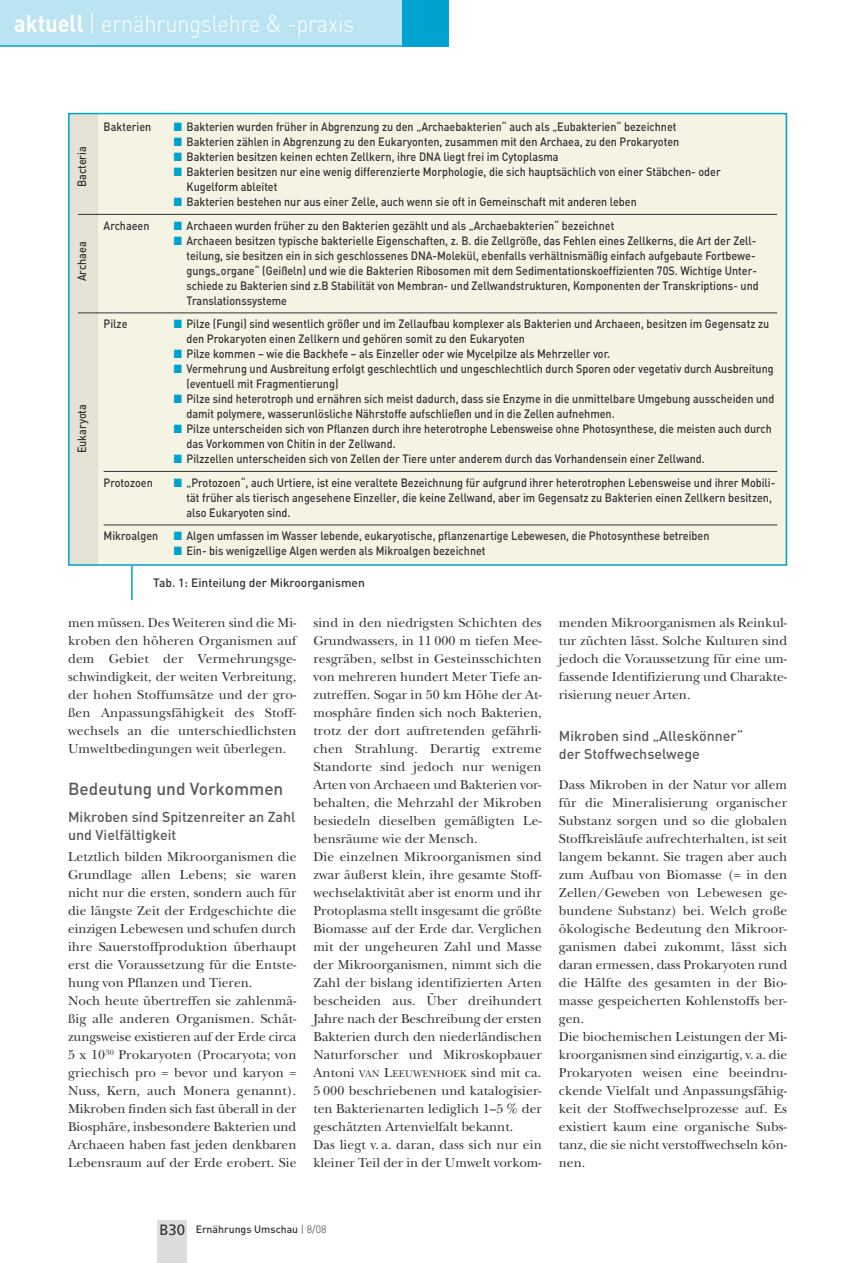
<style>
.page{position:relative;width:851px;height:1263px;background:#fff}
.page>*{position:absolute;margin:0;border:0;box-sizing:border-box;transform-origin:0 0}
.t1{font:300 24px "DIN";color:#fff;scale:.9 1}
.t2{font:500 17.25px "DIN";color:#5a5959}
.t3{font:500 14.25px/18px "DIN";color:#5a5959}
.t4{font:13.5px/18px "New Baskerville";letter-spacing:.005em;color:#343234}
.t5{font:500 12px/15px "DIN";color:#343234;scale:.9 1}
.t6{font:500 12px "DIN";color:#343234}
.t7{font:500 10.5px "DIN";color:#343234}
.s1{font-weight:700}
.s2{color:#00a2cf}
.s3{font-size:10.2px}
.s4{font-family:"Frutiger";font-weight:400;font-size:15px}
.s5{font-weight:300}
</style>
<div class="page">
<div style="left:68px;top:113px;width:719px;height:453px;background:#f5f3e4"></div>
<div style="left:68px;top:113px;width:30px;height:453px;background:#e4e2d4"></div>
<div style="left:157px;top:1220px;width:30px;height:43px;background:#dcdcdc"></div>
<div style="left:0;top:0;width:401px;height:47px;background:#bae4f1"></div>
<div style="left:401px;top:0;width:47px;height:47px;background:#00a2cf"></div>
<div style="left:68px;top:113px;width:719px;height:453px;border:2px solid #00a2cf"></div>
<hr style="left:78px;top:214px;width:699px;height:1px;background:#343234">
<hr style="left:78px;top:312px;width:699px;height:1px;background:#343234">
<hr style="left:104px;top:471px;width:673px;height:1px;background:#343234">
<hr style="left:104px;top:524px;width:673px;height:1px;background:#343234">
<hr style="left:131px;top:565px;width:2px;height:35px;background:#00a2cf">
<h1 class="t1" style="left:14px;top:15px;width:379px"><span class="s1">aktuell</span> | ernährungslehre &amp; -praxis</h1>
<p class="t5" style="left:75px;top:187px;width:47px;rotate:-90deg">Bacteria</p>
<p class="t5" style="left:75px;top:281px;width:46px;rotate:-90deg">Archaea</p>
<p class="t5" style="left:75px;top:453px;width:56px;rotate:-90deg">Eukaryota</p>
<p class="t5" style="left:104px;top:121px;width:55px">Bakterien</p>
<p class="t5" style="left:174px;top:121px;width:560px"><span class="s2">■</span> Bakterien wurden früher in Abgrenzung zu den „Archaebakterien“ auch als „Eubakterien“ bezeichnet</p>
<p class="t5" style="left:174px;top:136px;width:563px"><span class="s2">■</span> Bakterien zählen in Abgrenzung zu den Eukaryonten, zusammen mit den Archaea, zu den Prokaryoten</p>
<p class="t5" style="left:174px;top:151px;width:429px"><span class="s2">■</span> Bakterien besitzen keinen echten Zellkern, ihre DNA liegt frei im Cytoplasma</p>
<p class="t5" style="left:186px;top:166px;width:595px;text-indent:-13px"><span class="s2">■</span> Bakterien besitzen nur eine wenig differenzierte Morphologie, die sich hauptsächlich von einer Stäbchen- oder<br>Kugelform ableitet</p>
<p class="t5" style="left:174px;top:196px;width:516px"><span class="s2">■</span> Bakterien bestehen nur aus einer Zelle, auch wenn sie oft in Gemeinschaft mit anderen leben</p>
<p class="t5" style="left:104px;top:219px;width:53px">Archaeen</p>
<p class="t5" style="left:174px;top:219px;width:491px"><span class="s2">■</span> Archaeen wurden früher zu den Bakterien gezählt und als „Archaebakterien“ bezeichnet</p>
<p class="t5" style="left:186px;top:234px;width:637px;text-indent:-13px"><span class="s2">■</span> Archaeen besitzen typische bakterielle Eigenschaften, z. B. die Zellgröße, das Fehlen eines Zellkerns, die Art der Zell&shy;teilung, sie besitzen ein in sich geschlossenes DNA-Molekül, ebenfalls verhältnismäßig einfach aufgebaute Fortbewe&shy;gungs„organe“ (Geißeln) und wie die Bakterien Ribosomen mit dem Sedimentationskoeffizienten 70S. Wichtige Unter&shy;schiede zu Bakterien sind z.B Stabilität von Membran- und Zellwandstrukturen, Komponenten der Transkriptions- und Translationssysteme</p>
<p class="t5" style="left:104px;top:318px;width:28px">Pilze</p>
<p class="t5" style="left:186px;top:318px;width:649px;text-indent:-13px"><span class="s2">■</span> Pilze (Fungi) sind wesentlich größer und im Zellaufbau komplexer als Bakterien und Archaeen, besitzen im Gegensatz zu den Prokaryoten einen Zellkern und gehören somit zu den Eukaryoten</p>
<p class="t5" style="left:174px;top:348px;width:486px"><span class="s2">■</span> Pilze kommen – wie die Backhefe – als Einzeller oder wie Mycelpilze als Mehrzeller vor.</p>
<p class="t5" style="left:186px;top:363px;width:654px;text-indent:-13px"><span class="s2">■</span> Vermehrung und Ausbreitung erfolgt geschlechtlich und ungeschlechtlich durch Sporen oder vegetativ durch Ausbreitung (eventuell mit Fragmentierung)</p>
<p class="t5" style="left:186px;top:393px;width:654px;text-indent:-13px"><span class="s2">■</span> Pilze sind heterotroph und ernähren sich meist dadurch, dass sie Enzyme in die unmittelbare Umgebung ausscheiden und damit polymere, wasserunlösliche Nährstoffe aufschließen und in die Zellen aufnehmen.</p>
<p class="t5" style="left:186px;top:423px;width:652px;text-indent:-13px"><span class="s2">■</span> Pilze unterscheiden sich von Pflanzen durch ihre heterotrophe Lebensweise ohne Photosynthese, die meisten auch durch das Vorkommen von Chitin in der Zellwand.</p>
<p class="t5" style="left:174px;top:453px;width:591px"><span class="s2">■</span> Pilzzellen unterscheiden sich von Zellen der Tiere unter anderem durch das Vorhandensein einer Zellwand.</p>
<p class="t5" style="left:104px;top:476px;width:56px">Protozoen</p>
<p class="t5" style="left:186px;top:476px;width:655px;text-indent:-13px"><span class="s2">■</span> „Protozoen“, auch Urtiere, ist eine veraltete Bezeichnung für aufgrund ihrer heterotrophen Lebensweise und ihrer Mobili&shy;tät früher als tierisch angesehene Einzeller, die keine Zellwand, aber im Gegensatz zu Bakterien einen Zellkern besitzen, also Eukaryoten sind.</p>
<p class="t5" style="left:104px;top:530px;width:62px">Mikroalgen</p>
<p class="t5" style="left:174px;top:530px;width:596px"><span class="s2">■</span> Algen umfassen im Wasser lebende, eukaryotische, pflanzenartige Lebewesen, die Photosynthese betreiben</p>
<p class="t5" style="left:174px;top:545px;width:348px"><span class="s2">■</span> Ein- bis wenigzellige Algen werden als Mikroalgen bezeichnet</p>
<p class="t6" style="left:153px;top:579px;width:213px">Tab. 1: Einteilung der Mikroorganismen</p>
<p class="t4" style="left:68px;top:615px;width:230px;text-align:justify">men müssen. Des Weiteren sind die Mi&shy;kroben den höheren Organismen auf dem Gebiet der Vermehrungsge&shy;schwindigkeit, der weiten Verbreitung, der hohen Stoffumsätze und der gro&shy;ßen Anpassungsfähigkeit des Stoff&shy;wechsels an die unterschiedlichsten Umweltbedingungen weit überlegen.</p>
<p class="t2" style="left:68px;top:783px;width:217px">Bedeutung und Vorkommen</p>
<p class="t3" style="left:68px;top:809px;width:229px">Mikroben sind Spitzenreiter an Zahl und Vielfältigkeit</p>
<p class="t4" style="left:68px;top:849px;width:230px">Letztlich bilden Mikroorganismen die Grundlage allen Lebens; sie waren nicht nur die ersten, sondern auch für die längste Zeit der Erdgeschichte die einzigen Lebewesen und schufen durch ihre Sauerstoffproduktion überhaupt erst die Voraussetzung für die Entste&shy;hung von Pflanzen und Tieren.<br>Noch heute übertreffen sie zahlenmä&shy;ßig alle anderen Organismen. Schät&shy;zungsweise existieren auf der Erde circa 5 x 10<sup>30</sup> Prokaryoten (Procaryota; von griechisch pro = bevor und karyon = Nuss, Kern, auch Monera genannt).<br>Mikroben finden sich fast überall in der Biosphäre, insbesondere Bakterien und Archaeen haben fast jeden denkbaren Lebensraum auf der Erde erobert. Sie</p>
<p class="t4" style="left:313px;top:615px;width:230px">sind in den niedrigsten Schichten des Grundwassers, in 11 000 m tiefen Mee&shy;resgräben, selbst in Gesteinsschichten von mehreren hundert Meter Tiefe an&shy;zutreffen. Sogar in 50 km Höhe der At&shy;mosphäre finden sich noch Bakterien, trotz der dort auftretenden gefährli&shy;chen Strahlung. Derartig extreme Standorte sind jedoch nur wenigen Arten von Archaeen und Bakterien vor&shy;behalten, die Mehrzahl der Mikroben besiedeln dieselben gemäßigten Le&shy;bensräume wie der Mensch.<br>Die einzelnen Mikroorganismen sind zwar äußerst klein, ihre gesamte Stoff&shy;wechselaktivität aber ist enorm und ihr Protoplasma stellt insgesamt die größte Biomasse auf der Erde dar. Verglichen mit der ungeheuren Zahl und Masse der Mikroorganismen, nimmt sich die Zahl der bislang identifizierten Arten bescheiden aus. Über dreihundert Jahre nach der Beschreibung der ersten Bakterien durch den niederländischen Naturforscher und Mikroskopbauer Antoni <span class="s3">VAN</span> L<span class="s3">EEUWENHOEK</span> sind mit ca.<br>5 000 beschriebenen und katalogisier&shy;ten Bakterienarten lediglich 1–5 % der geschätzten Artenvielfalt bekannt.<br>Das liegt v. a. daran, dass sich nur ein kleiner Teil der in der Umwelt vorkom-</p>
<p class="t4" style="left:558px;top:615px;width:230px;text-align:justify">menden Mikroorganismen als Reinkul&shy;tur züchten lässt. Solche Kulturen sind jedoch die Voraussetzung für eine um&shy;fassende Identifizierung und Charakte&shy;risierung neuer Arten.</p>
<p class="t3" style="left:558px;top:728px;width:186px">Mikroben sind „Alleskönner“ der Stoffwechselwege</p>
<p class="t4" style="left:558px;top:777px;width:230px">Dass Mikroben in der Natur vor allem für die Mineralisierung organischer Substanz sorgen und so die globalen Stoffkreisläufe aufrechterhalten, ist seit langem bekannt. Sie tragen aber auch zum Aufbau von Biomasse (= in den Zellen/Geweben von Lebewesen ge&shy;bundene Substanz) bei. Welch große ökologische Bedeutung den Mikroor&shy;ganismen dabei zukommt, lässt sich daran ermessen, dass Prokaryoten rund die Hälfte des gesamten in der Bio&shy;masse gespeicherten Kohlenstoffs ber&shy;gen.<br>Die biochemischen Leistungen der Mi&shy;kroorganismen sind einzigartig, v. a. die Prokaryoten weisen eine beeindru&shy;ckende Vielfalt und Anpassungsfähig&shy;keit der Stoffwechselprozesse auf. Es existiert kaum eine organische Subs - tanz, die sie nicht verstoffwechseln kön&shy;nen.</p>
<p class="t7" style="left:159px;top:1225px;width:169px"><span class="s4">B30</span> Ernährungs Umschau <span class="s5">| 8/08</span></p>
</div>
